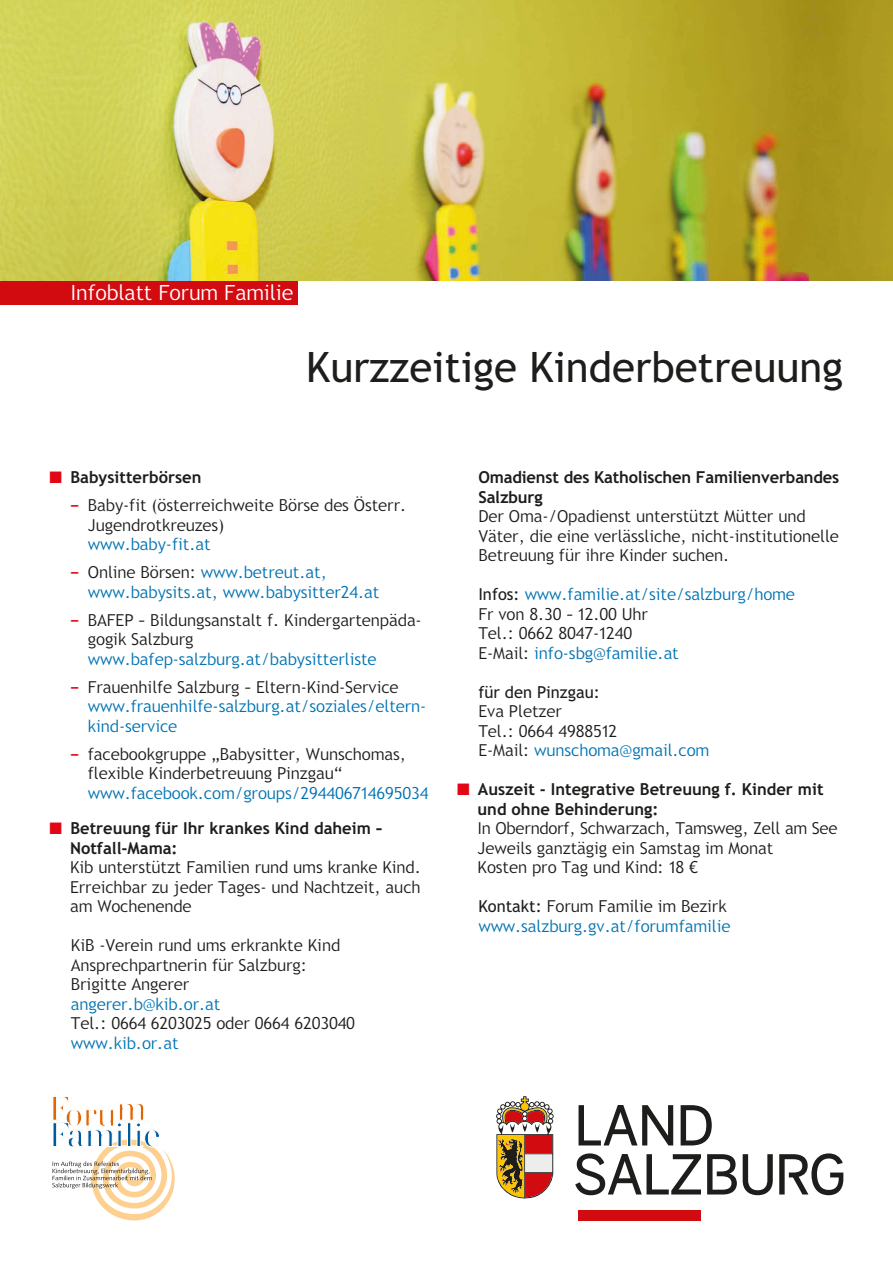
<style>
.page{position:relative;width:893px;height:1263px;background:#fff}
.page>*{position:absolute;margin:0;border:0;box-sizing:border-box;transform-origin:0 0}
.t1{font:42px "Trebuchet SBG2";color:#1d1d1b}
.t2{font:300 21px "Trebuchet SBG2";color:#fff}
.t3{font:300 16.5px/19.5px "Trebuchet SBG2";color:#1d1d1b}
.t4{font:300 16.5px/19.5px "Trebuchet SBG2";color:#0073b3}
.t5{font:700 16.5px/19.5px "Trebuchet SBG2";color:#1d1d1b}
.t6{font:16.5px "Trebuchet SBG2";color:#1d1d1b}
.s1{color:#e30614}
.s2{font-weight:700}
.s3{font-weight:700;color:#e30614}
.s4{color:#1d1d1b}
.s5{color:#0073b3}
.s6{font-weight:400;color:#1d1d1b}
</style>
<div class="page">
<img style="left:0;top:0;width:893px;height:281px">
<svg style="left:496px;top:1096px;width:58px;height:103px"></svg>
<div style="left:579px;top:1210px;width:122px;height:10px;background:#d20b11"></div>
<svg style="left:575px;top:1105px;width:268px;height:90px"></svg>
<div style="left:0;top:281px;width:298px;height:23px;background:#d20b11"></div>
<svg style="left:50px;top:1096px;width:125px;height:124px"></svg>
<p class="t2" style="left:70px;top:280px;width:224px">Infoblatt Forum Familie</p>
<h1 class="t1" style="left:306px;top:342px;width:539px">Kurzzeitige Kinderbetreuung</h1>
<p class="t3" style="left:70px;top:463px;width:338px;line-height:28px;text-indent:-20px"><span class="s1">■</span> <span class="s2">Babysitterbörsen<br></span><span class="s3">−</span> Baby-fit (österreichweite Börse des Österr.</p>
<p class="t3" style="left:88px;top:515px;width:138px">Jugendrotkreuzes)</p>
<p class="t4" style="left:70px;top:530px;width:258px;line-height:28px;text-indent:18px">www.baby-fit.at<br><span class="s3">−</span> <span class="s4">Online Börsen:</span> www.betreut.at,</p>
<p class="t3" style="left:70px;top:578px;width:353px;line-height:28px;text-indent:18px"><span class="s5">www.babysits.at, www.babysitter24.at<br></span><span class="s3">−</span> BAFEP – Bildungsanstalt f. Kindergartenpäda-</p>
<p class="t3" style="left:88px;top:630px;width:107px">gogik Salzburg</p>
<p class="t3" style="left:70px;top:645px;width:330px;line-height:28px;text-align:center"><span class="s5">www.bafep-salzburg.at/babysitterliste<br></span><span class="s3">−</span> Frauenhilfe Salzburg – Eltern-Kind-Service</p>
<p class="t4" style="left:88px;top:697px;width:340px">www.frauenhilfe-salzburg.at/soziales/eltern&shy;kind-service</p>
<p class="t3" style="left:88px;top:744px;width:319px;text-indent:-18px"><span class="s3">−</span> facebookgruppe „Babysitter, Wunschomas, flexible Kinderbetreuung Pinzgau“</p>
<p class="t4" style="left:88px;top:783px;width:342px">www.facebook.com/groups/294406714695034</p>
<p class="t5" style="left:70px;top:818px;width:314px;text-indent:-20px"><span class="s1">■</span> Betreuung für Ihr krankes Kind daheim –<br>Notfall-Mama:</p>
<p class="t3" style="left:70px;top:858px;width:352px;text-align:justify">Kib unterstützt Familien rund ums kranke Kind.<br>Erreichbar zu jeder Tages- und Nachtzeit, auch am Wochenende</p>
<p class="t3" style="left:71px;top:936px;width:271px">KiB -Verein rund ums erkrankte Kind<br>Ansprechpartnerin für Salzburg:<br>Brigitte Angerer</p>
<p class="t4" style="left:71px;top:994px;width:151px">angerer.b@kib.or.at</p>
<p class="t3" style="left:71px;top:1014px;width:286px">Tel.: 0664 6203025 oder 0664 6203040</p>
<p class="t4" style="left:71px;top:1033px;width:109px">www.kib.or.at</p>
<p class="t5" style="left:478px;top:467px;width:362px">Omadienst des Katholischen Familienverbandes<br>Salzburg</p>
<p class="t3" style="left:478px;top:507px;width:362px">Der Oma-/Opadienst unterstützt Mütter und<br>Väter, die eine verlässliche, nicht-institutionelle<br>Betreuung für ihre Kinder suchen.</p>
<p class="t4" style="left:478px;top:585px;width:318px"><span class="s6">Infos:</span> www.familie.at/site/salzburg/home<br><span class="s4">Fr von 8.30 – 12.00 Uhr<br>Tel.: 0662 8047-1240<br>E-Mail:</span> info-sbg@familie.at</p>
<p class="t6" style="left:478px;top:682px;width:123px">für den Pinzgau:</p>
<p class="t3" style="left:478px;top:702px;width:232px">Eva Pletzer<br>Tel.: 0664 4988512<br>E-Mail: <span class="s5">wunschoma@gmail.com</span></p>
<p class="t5" style="left:478px;top:779px;width:347px;text-indent:-20px"><span class="s1">■</span> Auszeit - Integrative Betreuung f. Kinder mit und ohne Behinderung:</p>
<p class="t3" style="left:478px;top:819px;width:361px">In Oberndorf, Schwarzach, Tamsweg, Zell am See<br>Jeweils ganztägig ein Samstag im Monat<br>Kosten pro Tag und Kind: 18 €</p>
<p class="t4" style="left:478px;top:897px;width:253px"><span class="s6">Kontakt:</span> <span class="s4">Forum Familie im Bezirk </span>www.salzburg.gv.at/forumfamilie</p>
</div>
